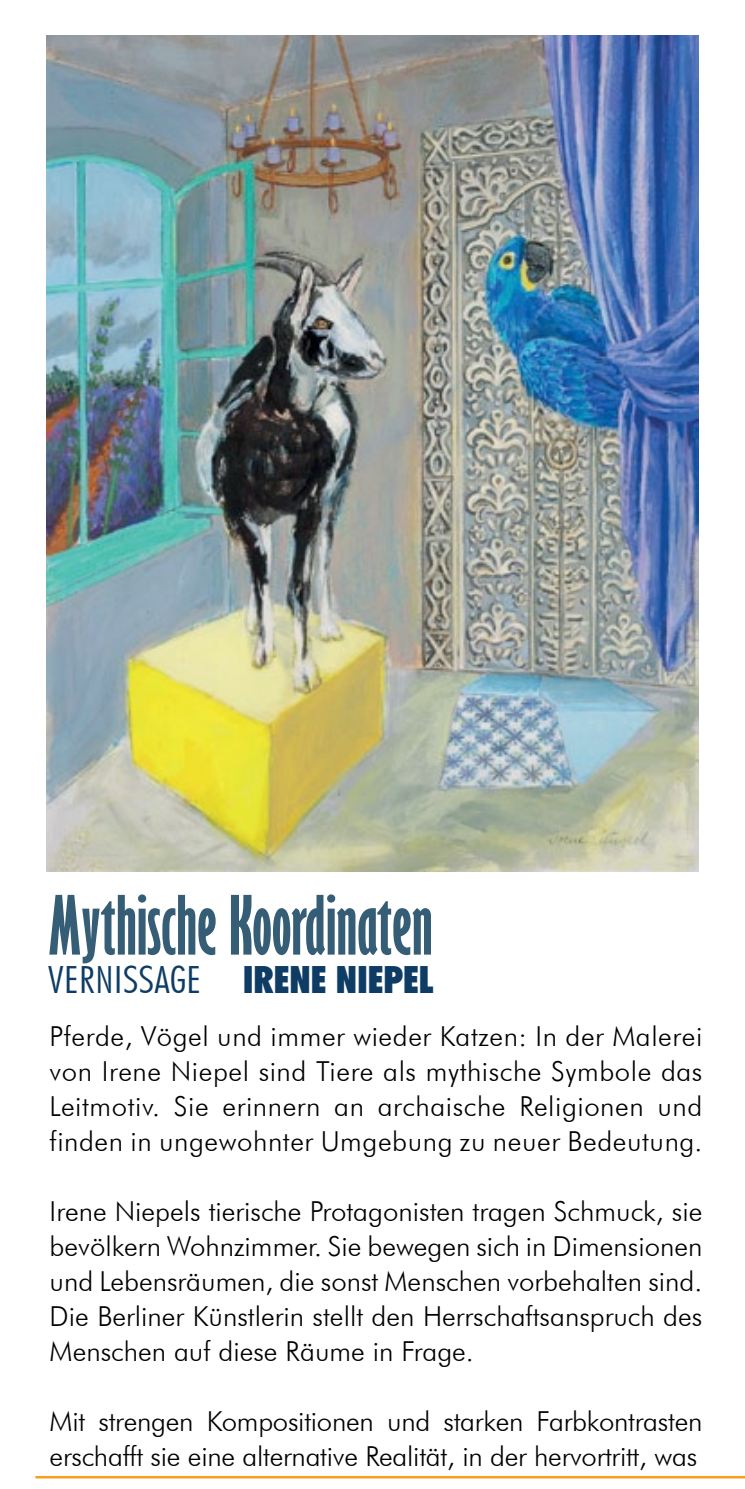
<style>
.page{position:relative;width:745px;height:1489px;background:#fff}
.page>*{position:absolute;margin:0;border:0;box-sizing:border-box;transform-origin:0 0}
.t1{font:700 extra-condensed 75px "Gill Sans";color:#355d76}
.t2{font:900 condensed 37.5px "Futura BT";color:#0f3c65}
.t3{font:300 27.5px/35px "Futura BT";letter-spacing:-.01em;color:#000;text-align:justify}
.s1{font-weight:300}
</style>
<div class="page">
<hr style="left:35px;top:1475px;width:709px;height:3px;background:#f99d1c">
<img style="left:46px;top:35px;width:652px;height:836px">
<h1 class="t1" style="left:48px;top:879px;width:386px">Mythische Koordinaten</h1>
<h2 class="t2" style="left:48px;top:956px;width:387px"><span class="s1">VERNISSAGE</span> IRENE NIEPEL</h2>
<p class="t3" style="left:50px;top:1018px;width:654px">Pferde, Vögel und immer wieder Katzen: In der Malerei von Irene Niepel sind Tiere als mythische Symbole das Leitmotiv. Sie erinnern an archaische Religionen und finden in ungewohnter Umgebung zu neuer Bedeutung.</p>
<p class="t3" style="left:50px;top:1193px;width:653px">Irene Niepels tierische Protagonisten tragen Schmuck, sie bevölkern Wohnzimmer. Sie bewegen sich in Dimensionen und Lebensräumen, die sonst Menschen vorbehalten sind.<br>Die Berliner Künstlerin stellt den Herrschaftsanspruch des Menschen auf diese Räume in Frage.</p>
<p class="t3" style="left:50px;top:1403px;width:653px">Mit strengen Kompositionen und starken Farbkontrasten erschafft sie eine alternative Realität, in der hervortritt, was</p>
</div>
